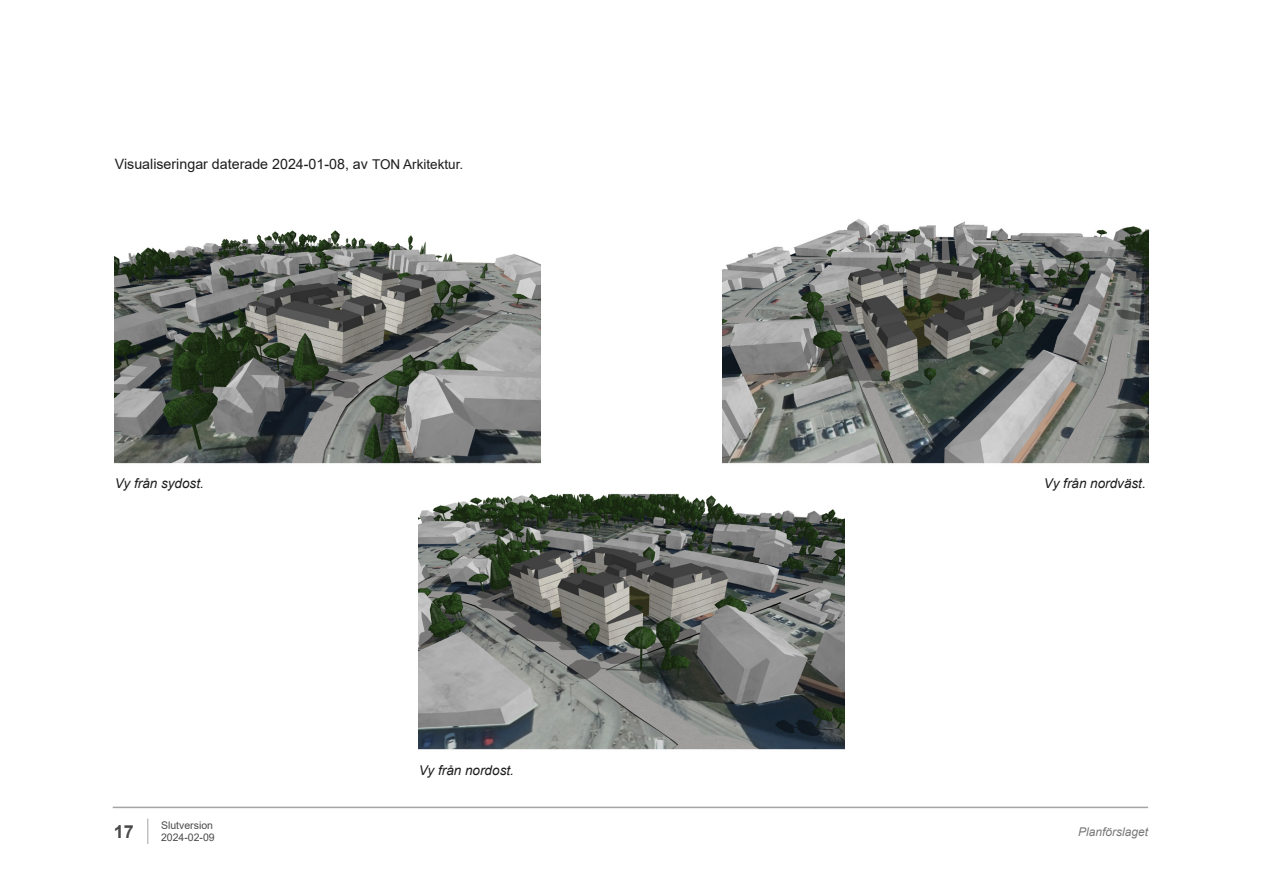
<style>
.page{position:relative;width:1263px;height:893px;background:#fff}
.page>*{position:absolute;margin:0;border:0;box-sizing:border-box;transform-origin:0 0}
.t1{font:700 18px "Arial";color:#4a4a4a}
.Brödtext_9_5pt{font:14.25px "Arial";color:#1c1d1c}
.Bildtext_onumrerad{font:italic 13.5px "Arial";color:#1c1d1c}
.t2{font:italic 12px "Arial";color:#787878}
.t3{font:10.5px/12.6px "Arial";color:#4a4a4a}
.s1{font-size:13.5px}
</style>
<div class="page">
<hr style="left:113px;top:807px;width:1035px;height:1px;background:#a4a4a4">
<svg style="left:147px;top:818px;width:1px;height:26px"></svg>
<img style="left:115px;top:230px;width:425px;height:234px">
<img style="left:723px;top:219px;width:425px;height:245px">
<img style="left:419px;top:493px;width:425px;height:257px">
<p class="Brödtext_9_5pt" style="left:115px;top:154px;width:350px">Visualiseringar daterade 2024-01-08, av <span class="s1">TON Arkitektur.</span></p>
<p class="Bildtext_onumrerad" style="left:115px;top:474px;width:91px">Vy från sydost.</p>
<p class="Bildtext_onumrerad" style="left:1044px;top:474px;width:103px">Vy från nordväst.</p>
<p class="Bildtext_onumrerad" style="left:419px;top:761px;width:97px">Vy från nordost.</p>
<p class="t3" style="left:161px;top:819px;width:55px">Slutversion<br>2024-02-09</p>
<p class="t1" style="left:114px;top:819px;width:22px">17</p>
<p class="t2" style="left:1078px;top:824px;width:72px">Planförslaget</p>
</div>
